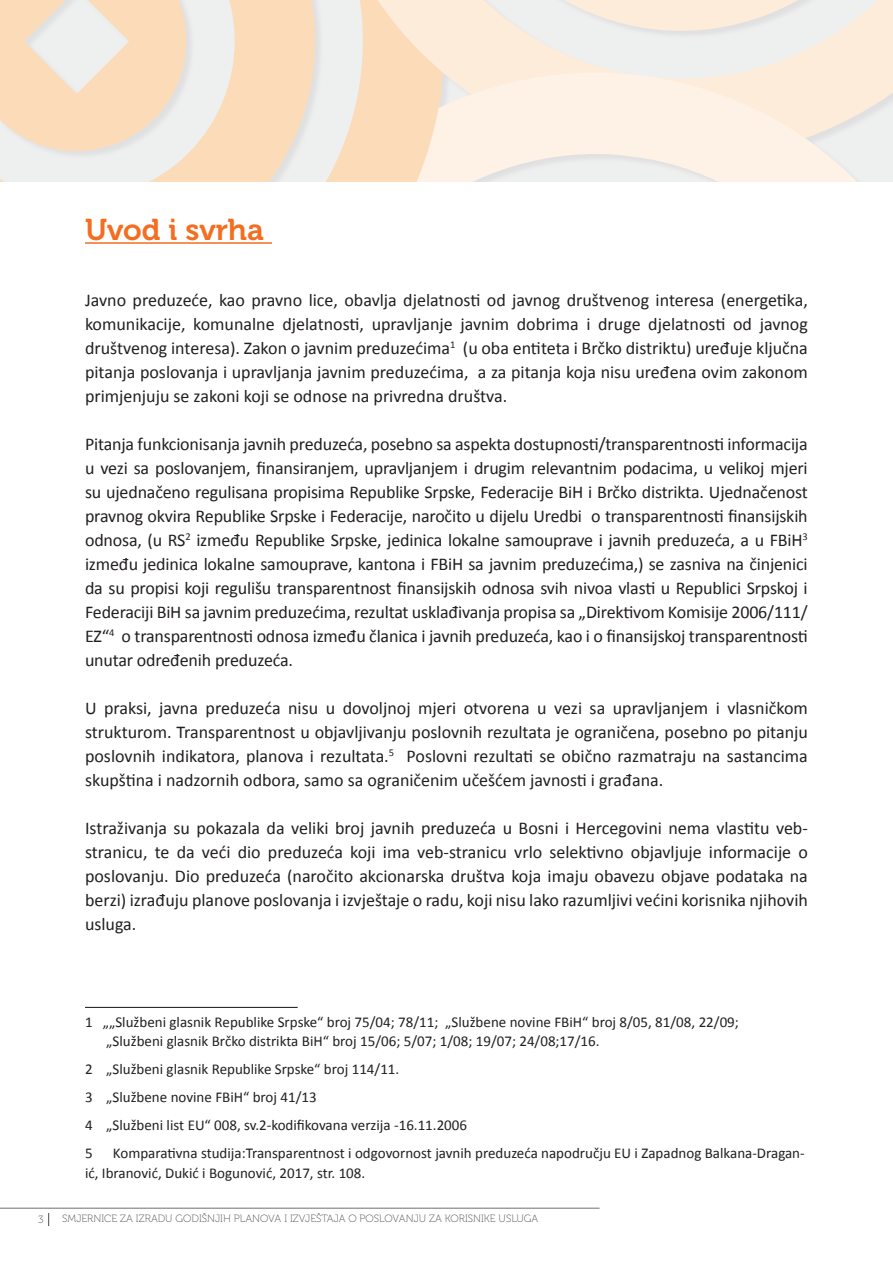
<style>
.page{position:relative;width:893px;height:1263px;background:#fff}
.page>*{position:absolute;margin:0;border:0;box-sizing:border-box;transform-origin:0 0}
.t1{font:30px "Museo 700";color:#f36e21}
.t2{font:18px/24px "Calibri";color:#231f20;text-align:justify}
.t3{font:15px/28px "Calibri";color:#231f20}
.t4{font:10.5px "Museo 100";color:#4b4c4d}
</style>
<div class="page">
<svg style="left:0;top:0;width:893px;height:181px;background:#f7e8d8"></svg>
<hr style="left:0;top:1208px;width:600px;height:1px;background:#76787b">
<svg style="left:48px;top:1213px;width:1px;height:13px"></svg>
<hr style="left:85px;top:242px;width:187px;height:2px;background:#f36e21">
<hr style="left:85px;top:1007px;width:213px;height:1px;background:#231f20">
<h1 class="t1" style="left:85px;top:213px;width:180px">Uvod i svrha</h1>
<p class="t2" style="left:85px;top:288px;width:724px">Javno preduzeće, kao pravno lice, obavlja djelatnosti od javnog društvenog interesa (energetika, komunikacije, komunalne djelatnosti, upravljanje javnim dobrima i druge djelatnosti od javnog društvenog interesa). Zakon o javnim preduzećima<sup>1</sup> (u oba entiteta i Brčko distriktu) uređuje ključna pitanja poslovanja i upravljanja javnim preduzećima, a za pitanja koja nisu uređena ovim zakonom primjenjuju se zakoni koji se odnose na privredna društva.</p>
<p class="t2" style="left:85px;top:432px;width:724px">Pitanja funkcionisanja javnih preduzeća, posebno sa aspekta dostupnosti/transparentnosti informacija u vezi sa poslovanjem, finansiranjem, upravljanjem i drugim relevantnim podacima, u velikoj mjeri su ujednačeno regulisana propisima Republike Srpske, Federacije BiH i Brčko distrikta. Ujednačenost pravnog okvira Republike Srpske i Federacije, naročito u dijelu Uredbi o transparentnosti finansijskih odnosa, (u RS<sup>2</sup> između Republike Srpske, jedinica lokalne samouprave i javnih preduzeća, a u FBiH<sup>3 </sup>između jedinica lokalne samouprave, kantona i FBiH sa javnim preduzećima,) se zasniva na činjenici da su propisi koji regulišu transparentnost finansijskih odnosa svih nivoa vlasti u Republici Srpskoj i Federaciji BiH sa javnim preduzećima, rezultat usklađivanja propisa sa „Direktivom Komisije 2006/111/ EZ“<sup>4</sup> o transparentnosti odnosa između članica i javnih preduzeća, kao i o finansijskoj transparentnosti unutar određenih preduzeća.</p>
<p class="t2" style="left:85px;top:696px;width:724px">U praksi, javna preduzeća nisu u dovoljnoj mjeri otvorena u vezi sa upravljanjem i vlasničkom strukturom. Transparentnost u objavljivanju poslovnih rezultata je ograničena, posebno po pitanju poslovnih indikatora, planova i rezultata.<sup>5</sup> Poslovni rezultati se obično razmatraju na sastancima skupština i nadzornih odbora, samo sa ograničenim učešćem javnosti i građana.</p>
<p class="t2" style="left:85px;top:816px;width:724px">Istraživanja su pokazala da veliki broj javnih preduzeća u Bosni i Hercegovini nema vlastitu veb&shy;stranicu, te da veći dio preduzeća koji ima veb-stranicu vrlo selektivno objavljuje informacije o poslovanju. Dio preduzeća (naročito akcionarska društva koja imaju obavezu objave podataka na berzi) izrađuju planove poslovanja i izvještaje o radu, koji nisu lako razumljivi većini korisnika njihovih usluga.</p>
<p class="t3" style="left:106px;top:1012px;width:634px;line-height:19.5px;text-indent:-21px">1 „„Službeni glasnik Republike Srpske“ broj 75/04; 78/11; „Službene novine FBiH“ broj 8/05, 81/08, 22/09; „Službeni glasnik Brčko distrikta BiH“ broj 15/06; 5/07; 1/08; 19/07; 24/08;17/16.</p>
<p class="t3" style="left:85px;top:1055px;width:384px">2 „Službeni glasnik Republike Srpske“ broj 114/11.<br>3 „Službene novine FBiH“ broj 41/13<br>4 „Službeni list EU“ 008, sv.2-kodifikovana verzija -16.11.2006<br>5</p>
<p class="t3" style="left:85px;top:1144px;width:721px;line-height:19.5px;text-indent:28px">Komparativna studija:Transparentnost i odgovornost javnih preduzeća napodručju EU i Zapadnog Balkana-Dragan&shy;ić, Ibranović, Dukić i Bogunović, 2017, str. 108.</p>
<p class="t4" style="left:38px;top:1213px;width:7px">3</p>
<p class="t4" style="left:62px;top:1213px;width:477px">SMJERNICE ZA IZRADU GODIŠNJIH PLANOVA I IZVJEŠTAJA O POSLOVANJU ZA KORISNIKE USLUGA</p>
</div>
